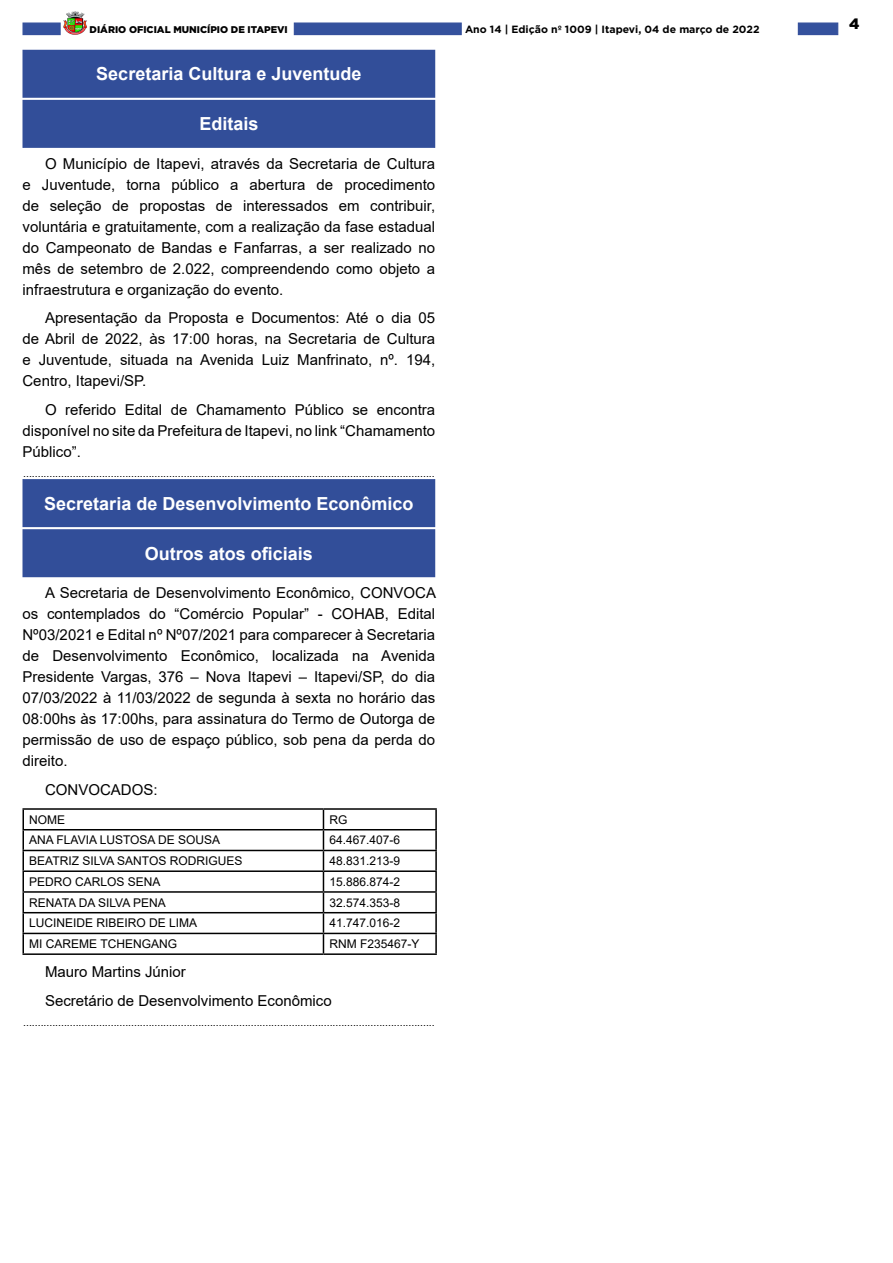
<style>
.page{position:relative;width:893px;height:1263px;background:#fff}
.page>*{position:absolute;margin:0;border:0;box-sizing:border-box;transform-origin:0 0}
._1_-_Cabeçalho{font:700 18px "Arial";color:#fff}
._2_-_Corpo{font:15px/21px "Arial";color:#000;text-align:justify}
.t1{font:900 15px "Gotham";color:#000}
._8_-_Orçamento{font:12px "Arial";color:#000}
._4_-_Fim{font:10.5px "Arial";color:#000}
.t2{font:700 10.5px "Gotham";color:#000}
.t3{font:900 9.75px "Gotham";color:#000}
</style>
<div class="page">
<div style="left:22px;top:23px;width:39px;height:12px;background:#34519d;border:1px solid #334f9b"></div>
<div style="left:798px;top:23px;width:40px;height:12px;background:#34519d"></div>
<img style="left:63px;top:11px;width:24px;height:24px">
<div style="left:294px;top:23px;width:168px;height:12px;background:#34519d"></div>
<div style="left:23px;top:50px;width:412px;height:47px;background:#324e99"></div>
<div style="left:22px;top:50px;width:413px;height:48px;border:1px solid #324e99"></div>
<div style="left:23px;top:100px;width:412px;height:47px;background:#324e99"></div>
<div style="left:22px;top:100px;width:413px;height:48px;border:1px solid #324e99"></div>
<div style="left:23px;top:480px;width:412px;height:46px;background:#324e99"></div>
<div style="left:22px;top:479px;width:413px;height:48px;border:1px solid #324e99"></div>
<div style="left:23px;top:530px;width:412px;height:47px;background:#324e99"></div>
<div style="left:22px;top:529px;width:413px;height:48px;border:1px solid #324e99"></div>
<hr style="left:22px;top:808px;width:301px;height:2px;background:#000">
<svg style="left:22px;top:810px;width:2px;height:19px"></svg>
<hr style="left:323px;top:808px;width:114px;height:2px;background:#000">
<svg style="left:435px;top:810px;width:2px;height:19px"></svg>
<hr style="left:22px;top:829px;width:301px;height:1px;background:#000">
<hr style="left:22px;top:830px;width:2px;height:20px;background:#000">
<hr style="left:323px;top:829px;width:114px;height:1px;background:#000">
<hr style="left:435px;top:830px;width:2px;height:20px;background:#000">
<hr style="left:22px;top:850px;width:301px;height:1px;background:#000">
<hr style="left:323px;top:850px;width:114px;height:1px;background:#000">
<hr style="left:22px;top:870px;width:301px;height:2px;background:#000">
<hr style="left:323px;top:870px;width:114px;height:2px;background:#000">
<hr style="left:22px;top:891px;width:301px;height:2px;background:#000">
<svg style="left:22px;top:851px;width:2px;height:61px"></svg>
<hr style="left:323px;top:891px;width:114px;height:2px;background:#000">
<svg style="left:435px;top:851px;width:2px;height:61px"></svg>
<hr style="left:22px;top:912px;width:301px;height:1px;background:#000">
<hr style="left:22px;top:913px;width:2px;height:20px;background:#000">
<hr style="left:323px;top:912px;width:114px;height:1px;background:#000">
<hr style="left:435px;top:913px;width:2px;height:20px;background:#000">
<hr style="left:22px;top:933px;width:301px;height:1px;background:#000">
<svg style="left:22px;top:934px;width:2px;height:19px"></svg>
<hr style="left:323px;top:933px;width:114px;height:1px;background:#000">
<svg style="left:323px;top:810px;width:1px;height:143px"></svg>
<svg style="left:435px;top:934px;width:2px;height:19px"></svg>
<hr style="left:22px;top:953px;width:301px;height:2px;background:#000">
<hr style="left:323px;top:953px;width:114px;height:2px;background:#000">
<p class="t3" style="left:90px;top:23px;width:200px">DIÁRIO OFICIAL MUNICÍPIO DE ITAPEVI</p>
<p class="t2" style="left:465px;top:22px;width:296px">Ano 14 | Edição nº 1009 | Itapevi, 04 de março de 2022</p>
<p class="_1_-_Cabeçalho" style="left:96px;top:61px;width:267px">Secretaria Cultura e Juventude</p>
<p class="_1_-_Cabeçalho" style="left:199px;top:111px;width:61px">Editais</p>
<p class="_2_-_Corpo" style="left:22px;top:153px;width:414px;text-indent:22px">O Município de Itapevi, através da Secretaria de Cultura e Juventude, torna público a abertura de procedimento de seleção de propostas de interessados em contribuir, voluntária e gratuitamente, com a realização da fase estadual do Campeonato de Bandas e Fanfarras, a ser realizado no mês de setembro de 2.022, compreendendo como objeto a infraestrutura e organização do evento.</p>
<p class="_2_-_Corpo" style="left:22px;top:307px;width:414px;text-indent:22px">Apresentação da Proposta e Documentos: Até o dia 05 de Abril de 2022, às 17:00 horas, na Secretaria de Cultura e Juventude, situada na Avenida Luiz Manfrinato, nº. 194, Centro, Itapevi/SP.</p>
<p class="_2_-_Corpo" style="left:22px;top:399px;width:414px;text-indent:22px">O referido Edital de Chamamento Público se encontra disponível no site da Prefeitura de Itapevi, no link “Chamamento Público”.</p>
<p class="_4_-_Fim" style="left:23px;top:466px;width:413px">.............................................................................................................................................</p>
<p class="_1_-_Cabeçalho" style="left:44px;top:491px;width:371px">Secretaria de Desenvolvimento Econômico</p>
<p class="_1_-_Cabeçalho" style="left:145px;top:541px;width:170px">Outros atos oficiais</p>
<p class="_2_-_Corpo" style="left:22px;top:582px;width:415px;text-indent:22px">A Secretaria de Desenvolvimento Econômico, CONVOCA os contemplados do “Comércio Popular” - COHAB, Edital Nº03/2021 e Edital nº Nº07/2021 para comparecer à Secretaria de Desenvolvimento Econômico, localizada na Avenida Presidente Vargas, 376 – Nova Itapevi – Itapevi/SP, do dia 07/03/2022 à 11/03/2022 de segunda à sexta no horário das 08:00hs às 17:00hs, para assinatura do Termo de Outorga de permissão de uso de espaço público, sob pena da perda do direito.</p>
<p class="_2_-_Corpo" style="left:45px;top:779px;width:114px">CONVOCADOS:</p>
<p class="_8_-_Orçamento" style="left:29px;top:811px;width:37px">NOME</p>
<p class="_8_-_Orçamento" style="left:329px;top:811px;width:19px">RG</p>
<p class="_8_-_Orçamento" style="left:29px;top:832px;width:192px">ANA FLAVIA LUSTOSA DE SOUSA</p>
<p class="_8_-_Orçamento" style="left:329px;top:832px;width:72px">64.467.407-6</p>
<p class="_8_-_Orçamento" style="left:29px;top:853px;width:215px">BEATRIZ SILVA SANTOS RODRIGUES</p>
<p class="_8_-_Orçamento" style="left:329px;top:853px;width:72px">48.831.213-9</p>
<p class="_8_-_Orçamento" style="left:29px;top:873px;width:133px">PEDRO CARLOS SENA</p>
<p class="_8_-_Orçamento" style="left:329px;top:873px;width:72px">15.886.874-2</p>
<p class="_8_-_Orçamento" style="left:29px;top:894px;width:138px">RENATA DA SILVA PENA</p>
<p class="_8_-_Orçamento" style="left:329px;top:894px;width:72px">32.574.353-8</p>
<p class="_8_-_Orçamento" style="left:29px;top:915px;width:170px">LUCINEIDE RIBEIRO DE LIMA</p>
<p class="_8_-_Orçamento" style="left:329px;top:915px;width:72px">41.747.016-2</p>
<p class="_8_-_Orçamento" style="left:29px;top:936px;width:149px">MI CAREME TCHENGANG</p>
<p class="_8_-_Orçamento" style="left:329px;top:936px;width:92px">RNM F235467-Y</p>
<p class="_2_-_Corpo" style="left:45px;top:961px;width:142px">Mauro Martins Júnior</p>
<p class="_2_-_Corpo" style="left:45px;top:990px;width:288px">Secretário de Desenvolvimento Econômico</p>
<p class="_4_-_Fim" style="left:23px;top:1015px;width:413px">.............................................................................................................................................</p>
<p class="t1" style="left:849px;top:13px;width:12px">4</p>
</div>
